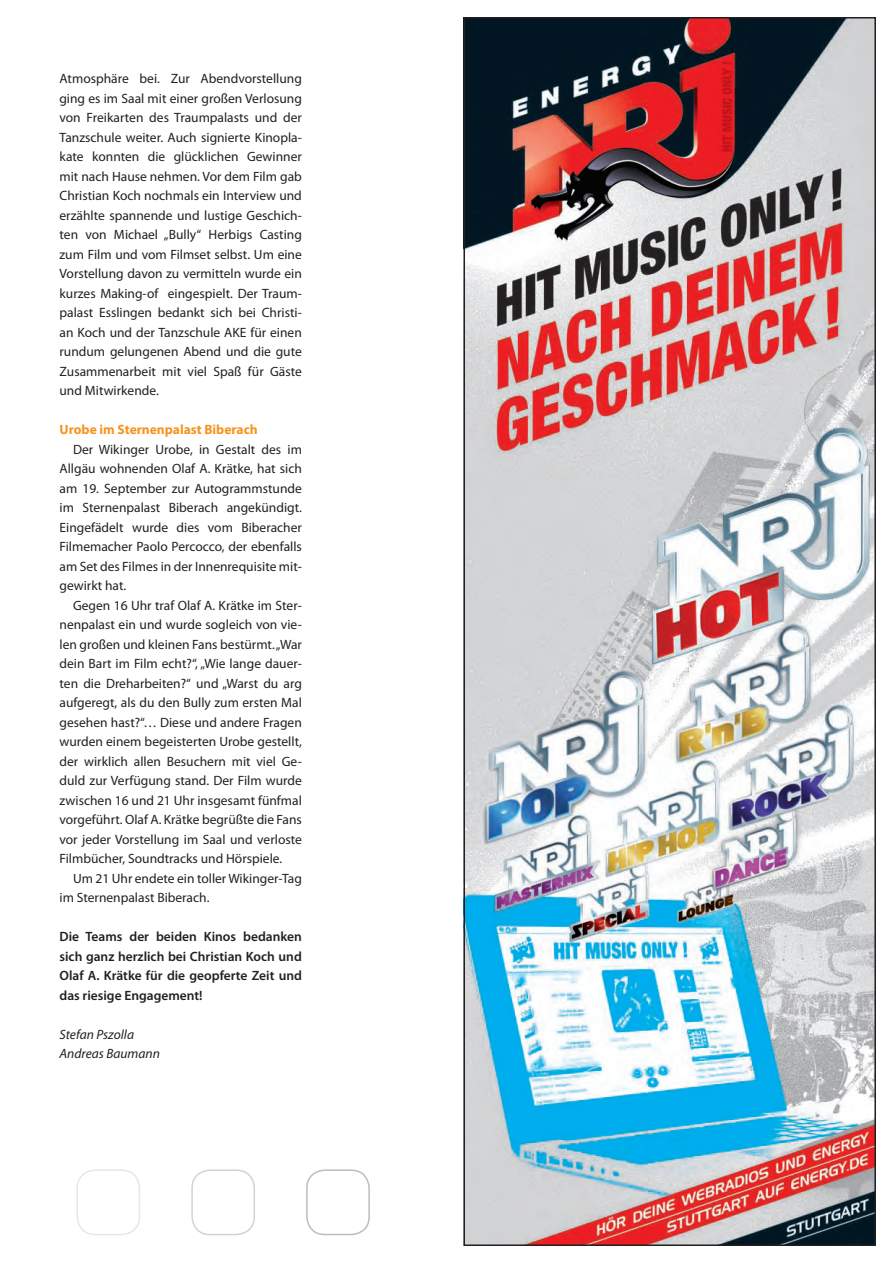
<style>
.page{position:relative;width:893px;height:1263px;background:#fff}
.page>*{position:absolute;margin:0;border:0;box-sizing:border-box;transform-origin:0 0}
.t1{font:13.5px/19.5px "Myriad Pro";color:#231f20;text-align:justify}
.t2{font:600 13.5px/19.5px "Myriad Pro";color:#231f20;text-align:justify}
.t3{font:700 13.5px "Myriad Pro";color:#f7931d}
.t4{font:italic 13.5px/19.5px "Myriad Pro";color:#231f20}
</style>
<div class="page">
<div style="left:77px;top:1169px;width:63px;height:66px;border:2px solid #e6e7e9;border-radius:18px"></div>
<div style="left:191px;top:1169px;width:64px;height:66px;border:2px solid #d1d2d4;border-radius:18px"></div>
<div style="left:306px;top:1169px;width:64px;height:66px;border:2px solid #bcbdc0;border-radius:18px"></div>
<img style="left:466px;top:20px;width:407px;height:1223px">
<p class="t1" style="left:60px;top:69px;width:244px">Atmosphäre bei. Zur Abendvorstellung ging es im Saal mit einer großen Verlosung von Freikarten des Traumpalasts und der Tanzschule weiter. Auch signierte Kinopla&shy;kate konnten die glücklichen Gewinner mit nach Hause nehmen. Vor dem Film gab Christian Koch nochmals ein Interview und erzählte spannende und lustige Geschich&shy;ten von Michael „Bully“ Herbigs Casting zum Film und vom Filmset selbst. Um eine Vorstellung davon zu vermitteln wurde ein kurzes Making-of eingespielt. Der Traum&shy;palast Esslingen bedankt sich bei Christi&shy;an Koch und der Tanzschule AKE für einen rundum gelungenen Abend und die gute Zusammenarbeit mit viel Spaß für Gäste und Mitwirkende.</p>
<p class="t3" style="left:60px;top:421px;width:200px">Urobe im Sternenpalast Biberach</p>
<p class="t1" style="left:60px;top:439px;width:244px;text-indent:14px">Der Wikinger Urobe, in Gestalt des im Allgäu wohnenden Olaf A. Krätke, hat sich am 19. September zur Autogrammstunde im Sternenpalast Biberach angekündigt.<br>Eingefädelt wurde dies vom Biberacher Filmemacher Paolo Percocco, der ebenfalls am Set des Filmes in der Innenrequisite mit&shy;gewirkt hat.</p>
<p class="t1" style="left:60px;top:595px;width:244px;text-indent:14px">Gegen 16 Uhr traf Olaf A. Krätke im Ster&shy;nenpalast ein und wurde sogleich von vie&shy;len großen und kleinen Fans bestürmt. „War dein Bart im Film echt?“, „Wie lange dauer&shy;ten die Dreharbeiten?“ und „Warst du arg aufgeregt, als du den Bully zum ersten Mal gesehen hast?“… Diese und andere Fragen wurden einem begeisterten Urobe gestellt, der wirklich allen Besuchern mit viel Ge&shy;duld zur Verfügung stand. Der Film wurde zwischen 16 und 21 Uhr insgesamt fünfmal vorgeführt. Olaf A. Krätke begrüßte die Fans vor jeder Vorstellung im Saal und verloste Filmbücher, Soundtracks und Hörspiele.</p>
<p class="t1" style="left:60px;top:868px;width:244px;text-indent:14px">Um 21 Uhr endete ein toller Wikinger-Tag im Sternenpalast Biberach.</p>
<p class="t2" style="left:60px;top:926px;width:244px">Die Teams der beiden Kinos bedanken sich ganz herzlich bei Christian Koch und Olaf A. Krätke für die geopferte Zeit und das riesige Engagement!</p>
<p class="t4" style="left:60px;top:1024px;width:102px">Stefan Pszolla<br>Andreas Baumann</p>
</div>
